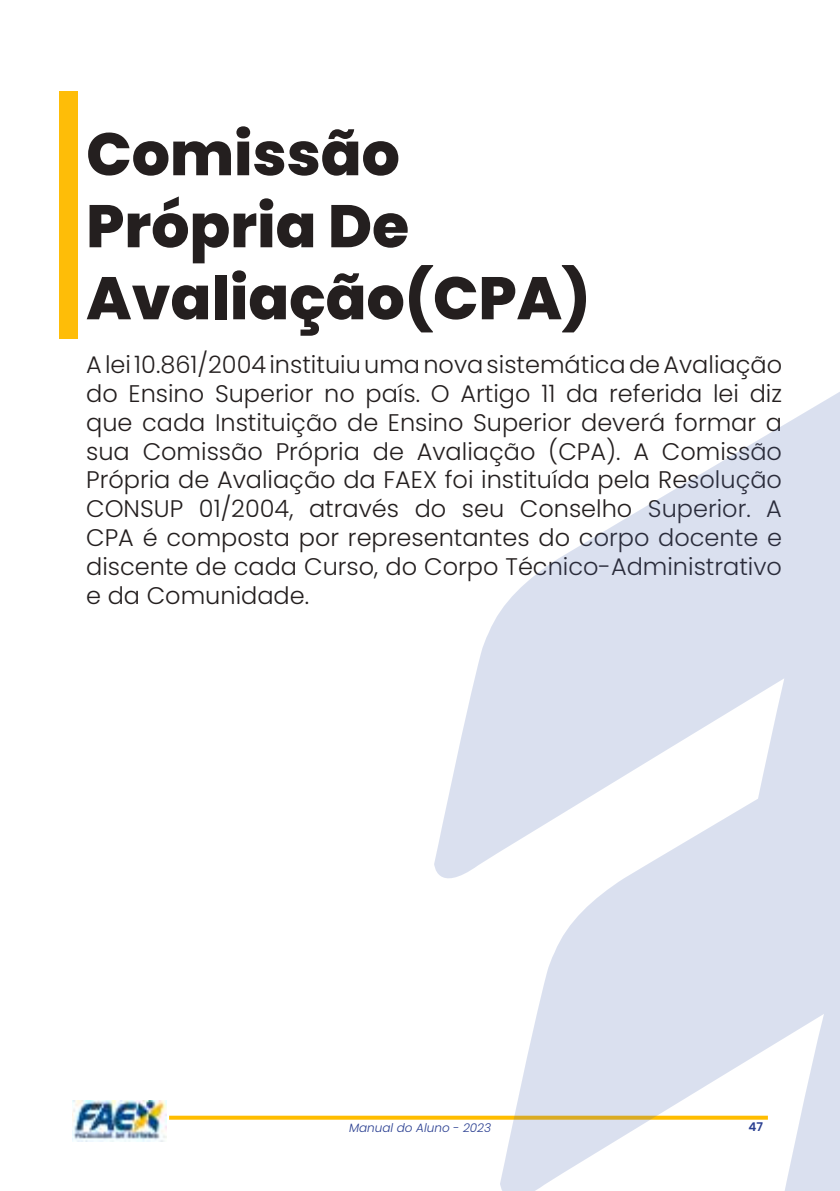
<style>
.page{position:relative;width:840px;height:1191px;background:#fff}
.page>*{position:absolute;margin:0;border:0;box-sizing:border-box;transform-origin:0 0}
.t1{font:800 60px/72px "Poppins";color:#241f1f}
.t2{font:300 24px/28.8px "Poppins";color:#241f1f;text-align:justify}
.t3{font:italic 300 12px "Poppins";color:#2a3f91}
.t4{font:600 12px "Poppins";color:#2a3f91}
</style>
<div class="page">
<img style="left:72px;top:1100px;width:94px;height:41px">
<svg style="left:169px;top:1115px;width:265px;height:4px"></svg>
<div style="left:60px;top:91px;width:18px;height:247px;background:#febd08"></div>
<svg style="left:434px;top:392px;width:405px;height:799px;fill:#dae0ef"></svg>
<h1 class="t1" style="left:86px;top:118px;width:505px">Comissão<br>Própria De<br>Avaliação(CPA)</h1>
<p class="t2" style="left:86px;top:350px;width:697px">A lei 10.861/2004 instituiu uma nova sistemática de Avaliação do Ensino Superior no país. O Artigo 11 da referida lei diz que cada Instituição de Ensino Superior deverá formar a sua Comissão Própria de Avaliação (CPA). A Comissão Própria de Avaliação da FAEX foi instituída pela Resolução CONSUP 01/2004, através do seu Conselho Superior. A CPA é composta por representantes do corpo docente e discente de cada Curso, do Corpo Técnico-Administrativo e da Comunidade.</p>
<p class="t3" style="left:349px;top:1121px;width:144px">Manual do Aluno - 2023</p>
<p class="t4" style="left:748px;top:1120px;width:16px">47</p>
</div>
